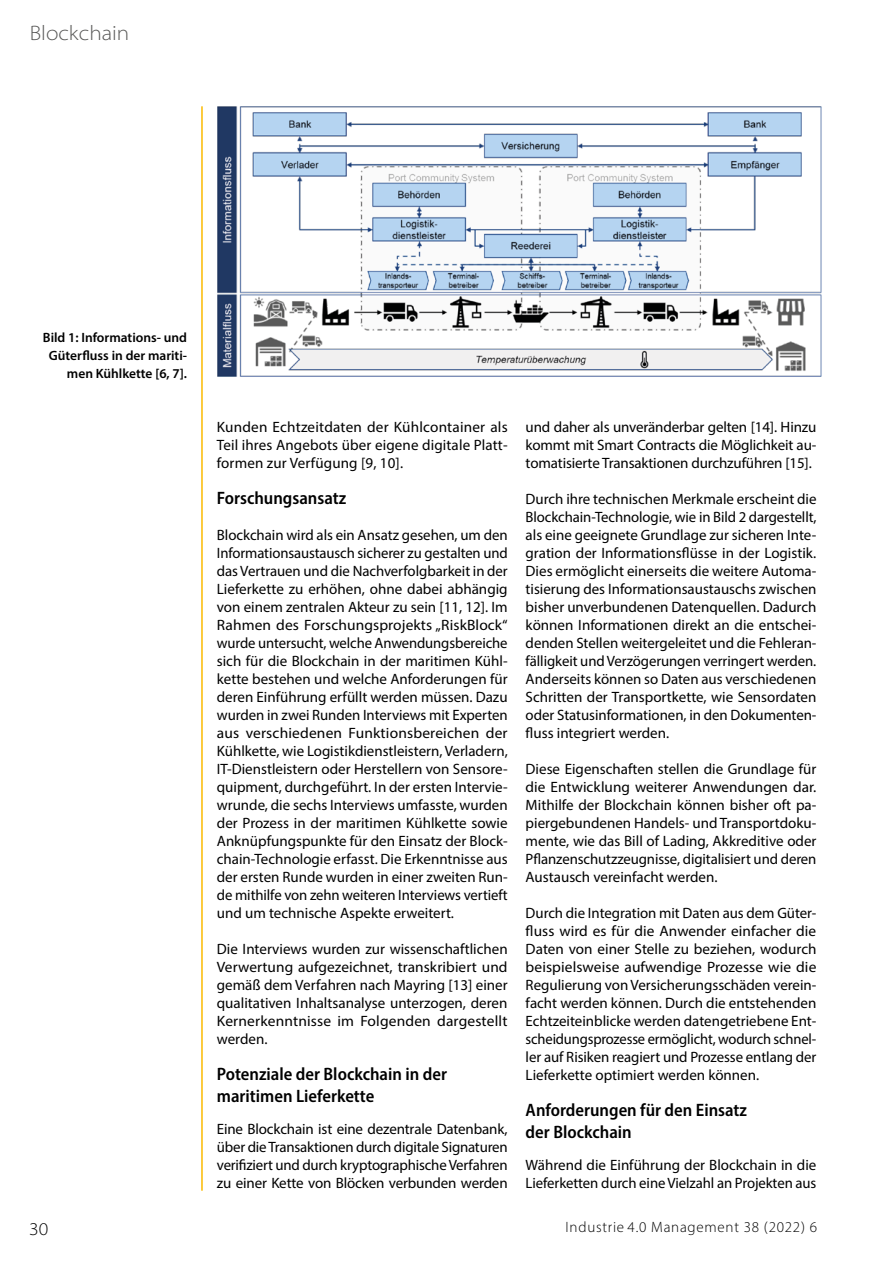
<style>
.page{position:relative;width:893px;height:1263px;background:#fff}
.page>*{position:absolute;margin:0;border:0;box-sizing:border-box;transform-origin:0 0}
.t1{font:300 semi-expanded 21px "Myriad Pro";color:#575756}
.t2{font:600 semi-condensed 18px/21.6px "Myriad Pro";color:#000}
.t3{font:300 semi-expanded 18px "Myriad Pro";color:#000}
.t4{font:15px/18px "Myriad Pro";letter-spacing:-.005em;color:#000;text-align:justify}
.t5{font:300 15px "Myriad Pro";letter-spacing:.05em;color:#000}
.t6{font:600 13.5px/18px "Myriad Pro";color:#000;text-align:right}
</style>
<div class="page">
<hr style="left:201px;top:106px;width:2px;height:1085px;background:#fbba00">
<img style="left:217px;top:106px;width:605px;height:271px">
<h1 class="t1" style="left:30px;top:20px;width:101px">Blockchain</h1>
<p class="t6" style="left:43px;top:328px;width:146px">Bild 1: Informations- und<br>Güterfluss in der mariti&shy;men Kühlkette [6, 7].</p>
<p class="t4" style="left:217px;top:418px;width:292px">Kunden Echtzeitdaten der Kühlcontainer als Teil ihres Angebots über eigene digitale Platt&shy;formen zur Verfügung [9, 10].</p>
<p class="t2" style="left:217px;top:487px;width:131px">Forschungsansatz</p>
<p class="t4" style="left:217px;top:526px;width:292px">Blockchain wird als ein Ansatz gesehen, um den Informationsaustausch sicherer zu gestalten und das Vertrauen und die Nachverfolgbarkeit in der Lieferkette zu erhöhen, ohne dabei abhängig von einem zentralen Akteur zu sein [11, 12]. Im Rahmen des Forschungsprojekts „RiskBlock“ wurde untersucht, welche Anwendungsbereiche sich für die Blockchain in der maritimen Kühl&shy;kette bestehen und welche Anforderungen für deren Einführung erfüllt werden müssen. Dazu wurden in zwei Runden Interviews mit Experten aus verschiedenen Funktionsbereichen der Kühlkette, wie Logistikdienstleistern, Verladern, IT-Dienstleistern oder Herstellern von Sensore&shy;quipment, durchgeführt. In der ersten Intervie&shy;wrunde, die sechs Interviews umfasste, wurden der Prozess in der maritimen Kühlkette sowie Anknüpfungspunkte für den Einsatz der Block&shy;chain-Technologie erfasst. Die Erkenntnisse aus der ersten Runde wurden in einer zweiten Run&shy;de mithilfe von zehn weiteren Interviews vertieft und um technische Aspekte erweitert.</p>
<p class="t4" style="left:217px;top:940px;width:292px">Die Interviews wurden zur wissenschaftlichen Verwertung aufgezeichnet, transkribiert und gemäß dem Verfahren nach Mayring [13] einer qualitativen Inhaltsanalyse unterzogen, deren Kernerkenntnisse im Folgenden dargestellt werden.</p>
<p class="t2" style="left:217px;top:1063px;width:232px">Potenziale der Blockchain in der maritimen Lieferkette</p>
<p class="t4" style="left:217px;top:1120px;width:292px">Eine Blockchain ist eine dezentrale Datenbank, über die Transaktionen durch digitale Signaturen verifiziert und durch kryptographische Verfahren zu einer Kette von Blöcken verbunden werden</p>
<p class="t4" style="left:526px;top:418px;width:292px">und daher als unveränderbar gelten [14]. Hinzu kommt mit Smart Contracts die Möglichkeit au&shy;tomatisierte Transaktionen durchzuführen [15].</p>
<p class="t4" style="left:526px;top:490px;width:292px">Durch ihre technischen Merkmale erscheint die Blockchain-Technologie, wie in Bild 2 dargestellt, als eine geeignete Grundlage zur sicheren Inte&shy;gration der Informationsflüsse in der Logistik.<br>Dies ermöglicht einerseits die weitere Automa&shy;tisierung des Informationsaustauschs zwischen bisher unverbundenen Datenquellen. Dadurch können Informationen direkt an die entschei&shy;denden Stellen weitergeleitet und die Fehleran&shy;fälligkeit und Verzögerungen verringert werden.<br>Anderseits können so Daten aus verschiedenen Schritten der Transportkette, wie Sensordaten oder Statusinformationen, in den Dokumenten&shy;fluss integriert werden.</p>
<p class="t4" style="left:526px;top:760px;width:292px">Diese Eigenschaften stellen die Grundlage für die Entwicklung weiterer Anwendungen dar.<br>Mithilfe der Blockchain können bisher oft pa&shy;piergebundenen Handels- und Transportdoku&shy;mente, wie das Bill of Lading, Akkreditive oder Pflanzenschutzzeugnisse, digitalisiert und deren Austausch vereinfacht werden.</p>
<p class="t4" style="left:526px;top:904px;width:292px">Durch die Integration mit Daten aus dem Güter&shy;fluss wird es für die Anwender einfacher die Daten von einer Stelle zu beziehen, wodurch beispielsweise aufwendige Prozesse wie die Regulierung von Versicherungsschäden verein&shy;facht werden können. Durch die entstehenden Echtzeiteinblicke werden datengetriebene Ent&shy;scheidungsprozesse ermöglicht, wodurch schnel&shy;ler auf Risiken reagiert und Prozesse entlang der Lieferkette optimiert werden können.</p>
<p class="t2" style="left:526px;top:1099px;width:223px">Anforderungen für den Einsatz der Blockchain</p>
<p class="t4" style="left:526px;top:1156px;width:292px">Während die Einführung der Blockchain in die<br>Lieferketten durch eine Vielzahl an Projekten aus</p>
<p class="t3" style="left:29px;top:1218px;width:21px">30</p>
<p class="t5" style="left:565px;top:1218px;width:253px">Industrie 4.0 Management 38 (2022) 6</p>
</div>
